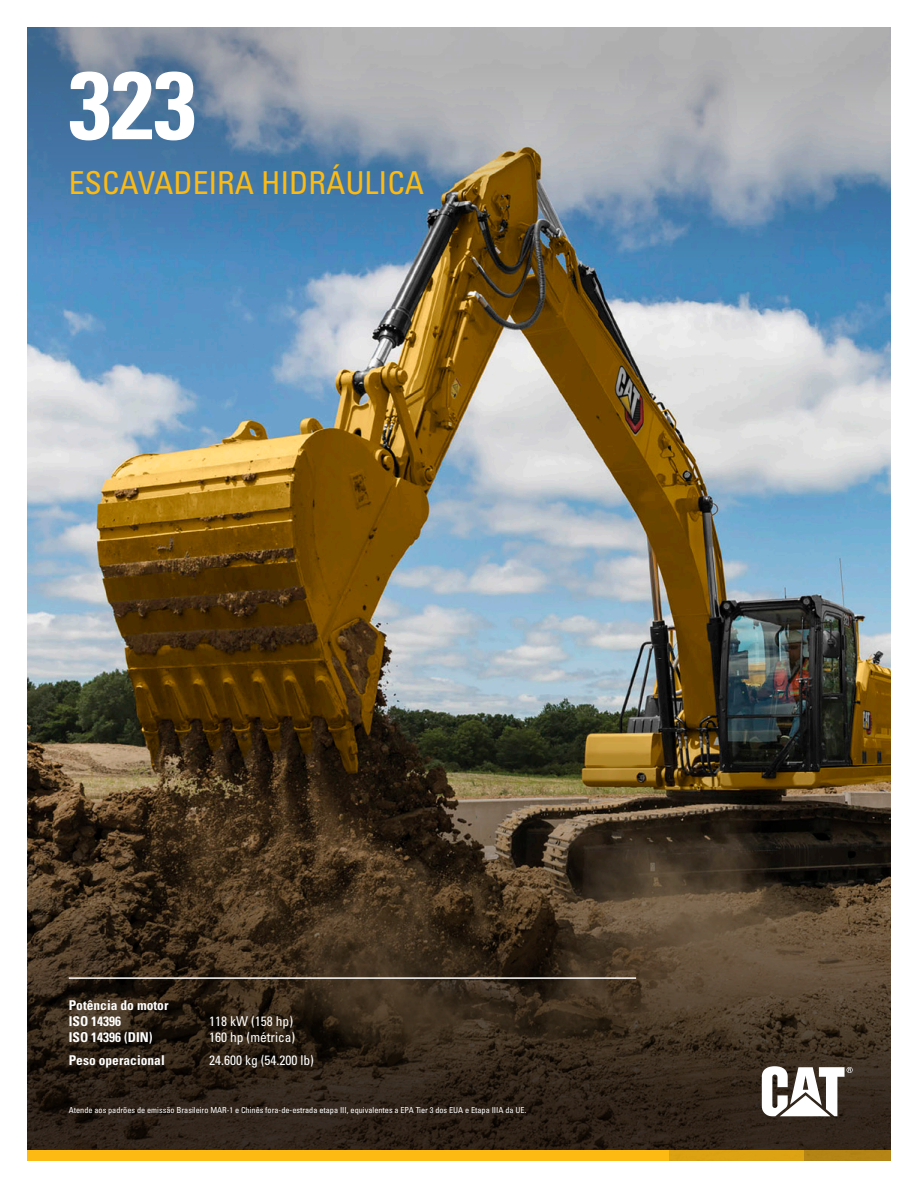
<style>
.page{position:relative;width:918px;height:1188px;background:#fff}
.page>*{position:absolute;margin:0;border:0;box-sizing:border-box;transform-origin:0 0}
.t1{font:95.7px "Univers LTCYR 67 Bold Cond";color:#fff}
.t2{font:condensed 31.5px "Univers LTCYR 57";color:#fcba13}
.t3{font:13.5px/16.2px "Univers LTCYR 67 Bold Cond";color:#fff}
.t4{font:condensed 13.5px "Univers LTCYR 57";color:#fff}
.t5{font:condensed 8.25px "Univers LTCYR 57";color:#fff}
</style>
<div class="page">
<svg style="left:27px;top:621px;width:864px;height:530px;background:#483c2a"></svg>
<img style="left:27px;top:27px;width:864px;height:594px">
<div style="left:27px;top:1151px;width:641px;height:10px;background:#fcba13"></div>
<div style="left:667px;top:1151px;width:137px;height:10px;background:#dca314"></div>
<div style="left:804px;top:1151px;width:87px;height:10px;background:#b48516"></div>
<svg style="left:762px;top:1066px;width:91px;height:50px"></svg>
<hr style="left:69px;top:977px;width:567px;height:2px;background:#fff">
<h1 class="t1" style="left:69px;top:46px;width:129px">323</h1>
<h2 class="t2" style="left:69px;top:163px;width:357px">ESCAVADEIRA HIDRÁULICA</h2>
<h3 class="t3" style="left:69px;top:997px;width:101px">Potência do motor<br>ISO 14396</h3>
<h3 class="t4" style="left:209px;top:1013px;width:85px">118 kW (158 hp)</h3>
<h3 class="t3" style="left:69px;top:1029px;width:85px">ISO 14396 (DIN)</h3>
<h3 class="t4" style="left:209px;top:1029px;width:88px">160 hp (métrica)</h3>
<h3 class="t3" style="left:69px;top:1052px;width:97px">Peso operacional</h3>
<h3 class="t4" style="left:209px;top:1051px;width:106px">24.600 kg (54.200 lb)</h3>
<p class="t5" style="left:69px;top:1105px;width:459px">Atende aos padrões de emissão Brasileiro MAR-1 e Chinês fora-de-estrada etapa III, equivalentes a EPA Tier 3 dos EUA e Etapa IIIA da UE.</p>
</div>
